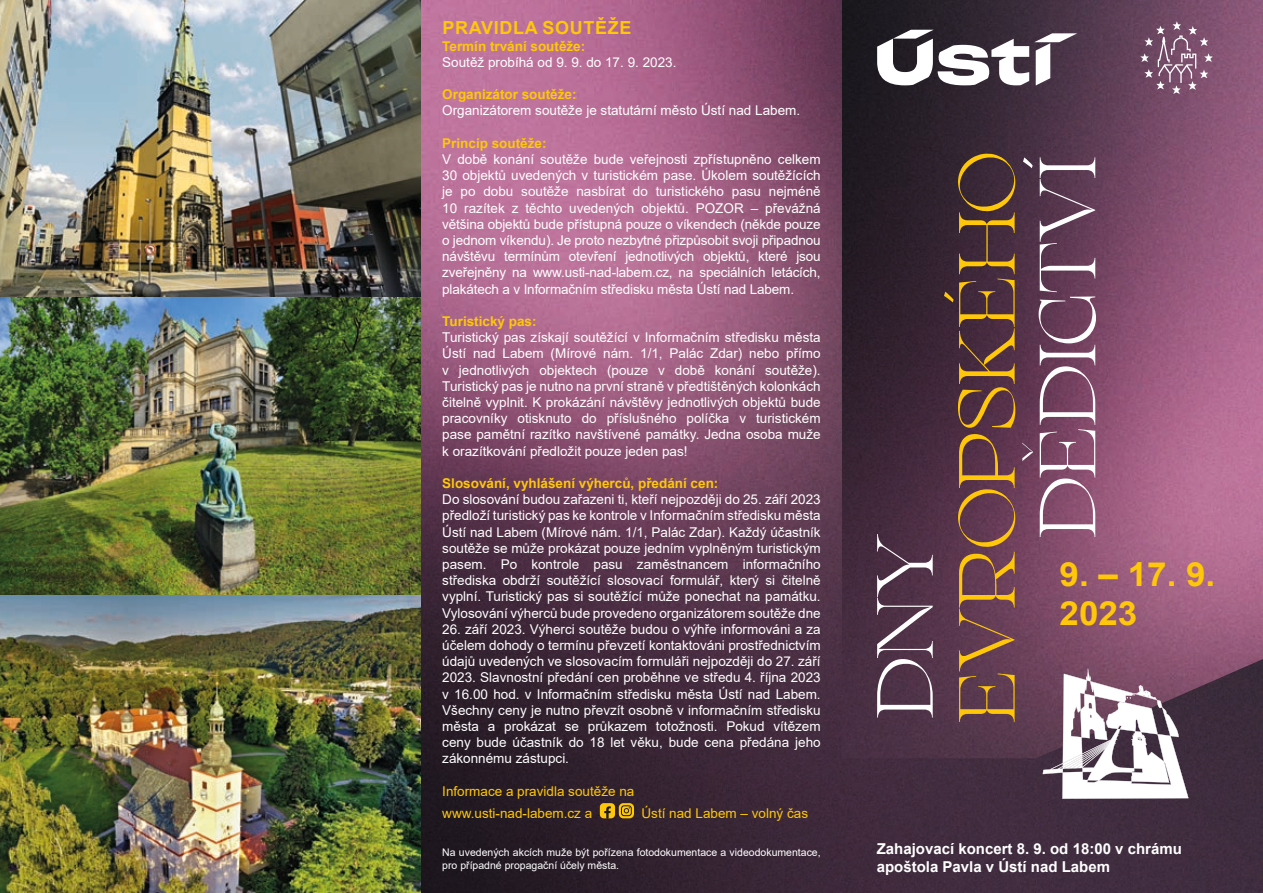
<style>
.page{position:relative;width:1263px;height:893px;background:#fff}
.page>*{position:absolute;margin:0;border:0;box-sizing:border-box;transform-origin:0 0}
.t1{font:700 33.3px/39.9px "Arial";color:#fec709;scale:1.05 1}
.t2{font:700 18px "Arial";letter-spacing:.035em;color:#fec709}
.t3{font:700 15px/18px "Arial";color:#fff}
.t4{font:13.5px/16.2px "Arial";color:#fff;text-align:justify}
.t5{font:700 13.5px "Arial";color:#fec709}
.t6{font:13.5px/22.5px "Arial";color:#fec709}
.t7{font:10.5px/12.6px "Arial";color:#fff}
</style>
<div class="page">
<img style="left:421px;top:0;width:842px;height:893px">
<img style="left:842px;top:0;width:421px;height:758px">
<svg style="left:877px;top:30px;width:200px;height:55px"></svg>
<svg style="left:1140px;top:21px;width:73px;height:73px;background:#87627b"></svg>
<svg style="left:877px;top:534px;width:56px;height:183px;background:#6a5163"></svg>
<svg style="left:1039px;top:157px;width:57px;height:380px;background:#876179"></svg>
<svg style="left:958px;top:434px;width:57px;height:288px;background:#7b5145"></svg>
<svg style="left:944px;top:153px;width:71px;height:275px;background:#5d4034"></svg>
<svg style="left:1023px;top:157px;width:10px;height:11px"></svg>
<svg style="left:1022px;top:443px;width:11px;height:18px"></svg>
<svg style="left:619px;top:803px;width:15px;height:15px"></svg>
<svg style="left:621px;top:805px;width:11px;height:11px"></svg>
<svg style="left:600px;top:803px;width:15px;height:15px"></svg>
<svg style="left:1043px;top:669px;width:145px;height:130px"></svg>
<img style="left:0;top:0;width:421px;height:893px">
<h2 class="t2" style="left:443px;top:15px;width:190px">PRAVIDLA SOUTĚŽE</h2>
<p class="t5" style="left:442px;top:36px;width:145px">Termín trvání soutěže:</p>
<p class="t4" style="left:442px;top:54px;width:236px">Soutěž probíhá od 9. 9. do 17. 9. 2023.</p>
<p class="t5" style="left:442px;top:85px;width:136px">Organizátor soutěže:</p>
<p class="t4" style="left:442px;top:102px;width:359px">Organizátorem soutěže je statutární město Ústí nad Labem.</p>
<p class="t5" style="left:442px;top:134px;width:106px">Princip soutěže:</p>
<p class="t4" style="left:442px;top:151px;width:380px">V době konání soutěže bude veřejnosti zpřístupněno celkem 30 objektů uvedených v turistickém pase. Úkolem soutěžících je po dobu soutěže nasbírat do turistického pasu nejméně 10 razítek z těchto uvedených objektů. POZOR – převážná většina objektů bude přístupná pouze o víkendech (někde pouze o jednom víkendu). Je proto nezbytné přizpůsobit svoji připadnou návštěvu termínům otevření jednotlivých objektů, které jsou zveřejněny na www.usti-nad-labem.cz, na speciálních letácích, plakátech a v Informačním středisku města Ústí nad Labem.</p>
<p class="t5" style="left:442px;top:312px;width:96px">Turistický pas:</p>
<p class="t4" style="left:442px;top:329px;width:380px">Turistický pas získají soutěžící v Informačním středisku města Ústí nad Labem (Mírové nám. 1/1, Palác Zdar) nebo přímo v jednotlivých objektech (pouze v době konání soutěže).<br>Turistický pas je nutno na první straně v předtištěných kolonkách čitelně vyplnit. K prokázání návštěvy jednotlivých objektů bude pracovníky otisknuto do příslušného políčka v turistickém pase pamětní razítko navštívené památky. Jedna osoba muže k orazítkování předložit pouze jeden pas!</p>
<p class="t5" style="left:442px;top:474px;width:278px">Slosování, vyhlášení výherců, předání cen:</p>
<p class="t4" style="left:442px;top:491px;width:380px">Do slosování budou zařazeni ti, kteří nejpozději do 25. září 2023 předloží turistický pas ke kontrole v Informačním středisku města Ústí nad Labem (Mírové nám. 1/1, Palác Zdar). Každý účastník soutěže se může prokázat pouze jedním vyplněným turistickým pasem. Po kontrole pasu zaměstnancem informačního střediska obdrží soutěžící slosovací formulář, který si čitelně vyplní. Turistický pas si soutěžící může ponechat na památku.<br>Vylosování výherců bude provedeno organizátorem soutěže dne</p>
<p class="t4" style="left:442px;top:621px;width:380px">26. září 2023. Výherci soutěže budou o výhře informováni a za účelem dohody o termínu převzetí kontaktováni prostřednictvím údajů uvedených ve slosovacím formuláři nejpozději do 27. září 2023. Slavnostní předání cen proběhne ve středu 4. října 2023 v 16.00 hod. v Informačním středisku města Ústí nad Labem.<br>Všechny ceny je nutno převzít osobně v informačním středisku města a prokázat se průkazem totožnosti. Pokud vítězem ceny bude účastník do 18 let věku, bude cena předána jeho zákonnému zástupci.</p>
<p class="t6" style="left:442px;top:780px;width:194px">Informace a pravidla soutěže na www.usti-nad-labem.cz a</p>
<p class="t6" style="left:641px;top:802px;width:168px">Ústí nad Labem – volný čas</p>
<p class="t7" style="left:442px;top:846px;width:380px">Na uvedených akcích muže být pořízena fotodokumentace a videodokumentace, pro případné propagační účely města.</p>
<h1 class="t1" style="left:1059px;top:554px;width:150px">9. – 17. 9.<br>2023</h1>
<p class="t3" style="left:877px;top:840px;width:307px">Zahajovací koncert 8. 9. od 18:00 v chrámu apoštola Pavla v Ústí nad Labem</p>
</div>
